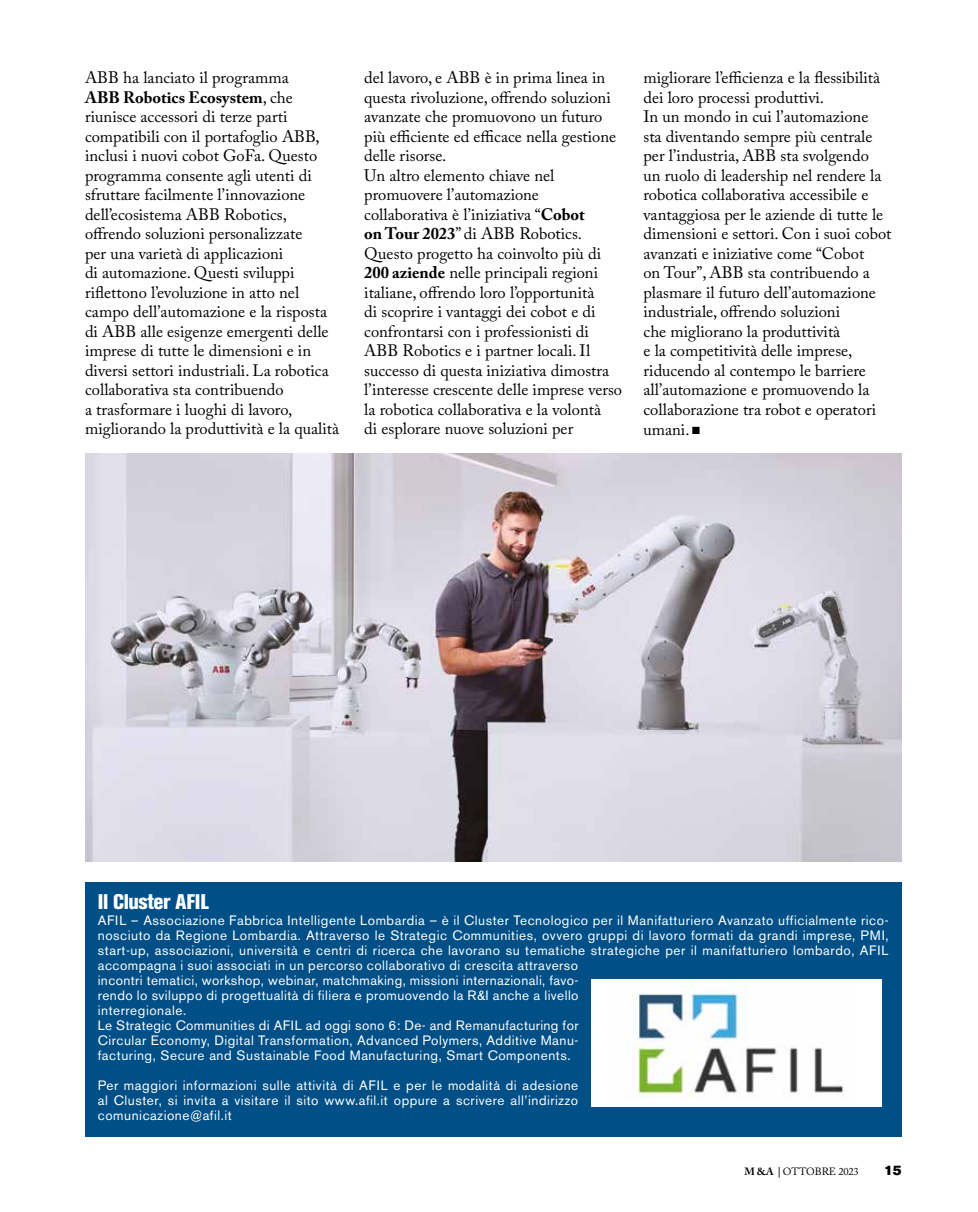
<style>
.page{position:relative;width:978px;height:1212px;background:#fff}
.page>*{position:absolute;margin:0;border:0;box-sizing:border-box;transform-origin:0 0}
.t1{font:800 condensed 21px "Akzidenz Grotesk BE";letter-spacing:-.02em;color:#fff}
.t2{font:16.5px/19.5px "Adobe Caslon Pro";color:#000}
.t3{font:13.5px/15px "Akzidenz Grotesk BE";letter-spacing:.04em;color:#fff}
.t4{font:13.5px "Akzidenz Grotesk BE Super";color:#000}
.t5{font:10.5px "Adobe Caslon Pro";letter-spacing:-.015em;color:#000}
.s1{font-weight:700}
</style>
<div class="page">
<div style="left:85px;top:882px;width:816px;height:254px;background:#004f86"></div>
<div style="left:591px;top:979px;width:291px;height:128px;background:#fff"></div>
<img style="left:628px;top:985px;width:216px;height:112px">
<img style="left:85px;top:454px;width:816px;height:407px">
<p class="t2" style="left:85px;top:68px;width:256px">ABB ha lanciato il programma<br><span class="s1">ABB Robotics Ecosystem</span>, che riunisce accessori di terze parti compatibili con il portafoglio ABB, inclusi i nuovi cobot GoFa. Questo programma consente agli utenti di sfruttare facilmente l’innovazione dell’ecosistema ABB Robotics, offrendo soluzioni personalizzate<br>per una varietà di applicazioni<br>di automazione. Questi sviluppi riflettono l’evoluzione in atto nel campo dell’automazione e la risposta di ABB alle esigenze emergenti delle imprese di tutte le dimensioni e in diversi settori industriali. La robotica collaborativa sta contribuendo<br>a trasformare i luoghi di lavoro, migliorando la produttività e la qualità</p>
<p class="t2" style="left:364px;top:68px;width:259px">del lavoro, e ABB è in prima linea in questa rivoluzione, offrendo soluzioni avanzate che promuovono un futuro più efficiente ed efficace nella gestione delle risorse.<br>Un altro elemento chiave nel promuovere l’automazione collaborativa è l’iniziativa “<span class="s1">Cobot<br>on Tour 2023</span>” di ABB Robotics.<br>Questo progetto ha coinvolto più di <span class="s1">200 aziende</span> nelle principali regioni italiane, offrendo loro l’opportunità<br>di scoprire i vantaggi dei cobot e di confrontarsi con i professionisti di ABB Robotics e i partner locali. Il successo di questa iniziativa dimostra l’interesse crescente delle imprese verso la robotica collaborativa e la volontà<br>di esplorare nuove soluzioni per</p>
<p class="t2" style="left:643px;top:68px;width:250px">migliorare l’efficienza e la flessibilità dei loro processi produttivi.<br>In un mondo in cui l’automazione<br>sta diventando sempre più centrale per l’industria, ABB sta svolgendo<br>un ruolo di leadership nel rendere la robotica collaborativa accessibile e vantaggiosa per le aziende di tutte le dimensioni e settori. Con i suoi cobot avanzati e iniziative come “Cobot<br>on Tour”, ABB sta contribuendo a plasmare il futuro dell’automazione industriale, offrendo soluzioni<br>che migliorano la produttività<br>e la competitività delle imprese, riducendo al contempo le barriere all’automazione e promuovendo la collaborazione tra robot e operatori umani.</p>
<p class="t1" style="left:98px;top:890px;width:113px">Il Cluster AFIL</p>
<p class="t3" style="left:98px;top:912px;width:792px">AFIL – Associazione Fabbrica Intelligente Lombardia – è il Cluster Tecnologico per il Manifatturiero Avanzato ufficialmente rico&shy;nosciuto da Regione Lombardia. Attraverso le Strategic Communities, ovvero gruppi di lavoro formati da grandi imprese, PMI, start-up, associazioni, università e centri di ricerca che lavorano su tematiche strategiche per il manifatturiero lombardo, AFIL accompagna i suoi associati in un percorso collaborativo di crescita attraverso<br>incontri tematici, workshop, webinar, matchmaking, missioni internazionali, favo-<br>rendo lo sviluppo di progettualità di filiera e promuovendo la R&amp;I anche a livello<br>interregionale.<br>Le Strategic Communities di AFIL ad oggi sono 6: De- and Remanufacturing for<br>Circular Economy, Digital Transformation, Advanced Polymers, Additive Manu-<br>facturing, Secure and Sustainable Food Manufacturing, Smart Components.</p>
<p class="t3" style="left:98px;top:1077px;width:482px;text-align:justify">Per maggiori informazioni sulle attività di AFIL e per le modalità di adesione al Cluster, si invita a visitare il sito www.afil.it oppure a scrivere all’indirizzo comunicazione@afil.it</p>
<p class="t5" style="left:745px;top:1165px;width:116px"><span class="s1">M &amp;A |</span> OTTOBRE 2023</p>
<p class="t4" style="left:884px;top:1162px;width:19px">15</p>
</div>
